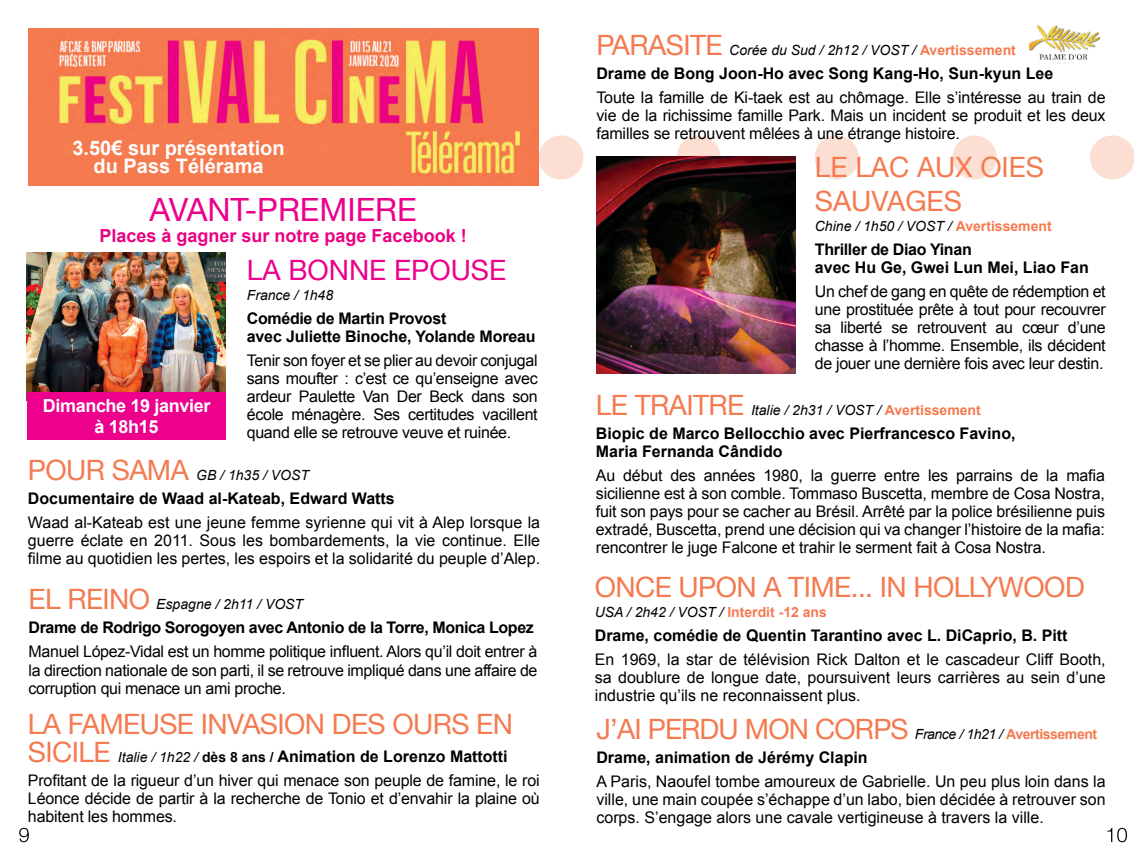
<style>
.page{position:relative;width:1134px;height:851px;background:#fff}
.page>*{position:absolute;margin:0;border:0;box-sizing:border-box;transform-origin:0 0}
.t1{font:32px "Helvetica Neue";color:#ec008c}
.t2{font:28px "Helvetica Neue";letter-spacing:-.02em;color:#f47a50}
.t3{font:28px/33.6px "Helvetica Neue";color:#f47a50}
.t4{font:28px "Helvetica Neue";color:#ec008c}
.t5{font:700 20px/18px "Arial";color:#fff;text-align:center}
.t6{font:700 18px "Arial";color:#eb0083}
.t7{font:700 18px/21.6px "Arial";letter-spacing:-.02em;color:#fff;text-align:center}
.t8{font:16px/18px "Arial";letter-spacing:-.01em;color:#000;text-align:justify}
.t9{font:700 16px/18px "Arial";color:#000}
.t10{font:700 16px "Arial";letter-spacing:-.025em;color:#000}
.t11{font:italic 14px "Arial";color:#000}
.s1{font-family:"Helvetica Neue";font-style:normal;font-size:28px;color:#f47a50}
.s2{font-family:"Helvetica Neue";font-size:28px;color:#f47a50}
.s3{font-style:italic;font-size:14px}
.s4{font-weight:700;font-size:14px}
.s5{font-weight:700}
.s6{font-weight:700;font-style:normal;color:#f47a50}
.s7{font-family:"Arial";font-style:italic;font-size:14px;color:#000}
.s8{font-family:"Arial";font-weight:700;font-size:14px}
</style>
<div class="page">
<svg style="left:19px;top:827px;width:10px;height:15px"></svg>
<svg style="left:1107px;top:827px;width:20px;height:15px"></svg>
<svg style="left:698px;top:135px;width:299px;height:44px"></svg>
<hr style="left:561px;top:135px;width:1px;height:44px;background:#f47a50">
<hr style="left:1112px;top:135px;width:1px;height:44px;background:#f47a50">
<img style="left:1029px;top:25px;width:71px;height:38px">
<img style="left:596px;top:157px;width:199px;height:216px">
<img style="left:28px;top:28px;width:510px;height:157px">
<img style="left:27px;top:253px;width:199px;height:139px">
<div style="left:27px;top:392px;width:199px;height:47px;background:#ec008c"></div>
<p class="t5" style="left:72px;top:140px;width:214px">3.50€ sur présentation du Pass Télérama</p>
<h1 class="t1" style="left:149px;top:186px;width:269px">AVANT-PREMIERE</h1>
<p class="t6" style="left:99px;top:224px;width:369px">Places à gagner sur notre page Facebook !</p>
<p class="t7" style="left:43px;top:395px;width:169px">Dimanche 19 janvier à 18h15</p>
<h2 class="t4" style="left:247px;top:249px;width:261px">LA BONNE EPOUSE</h2>
<p class="t11" style="left:247px;top:285px;width:88px">France / 1h48</p>
<p class="t9" style="left:247px;top:309px;width:290px">Comédie de Martin Provost<br>avec Juliette Binoche, Yolande Moreau</p>
<p class="t8" style="left:247px;top:351px;width:292px">Tenir son foyer et se plier au devoir conjugal sans moufter : c’est ce qu’enseigne avec ardeur Paulette Van Der Beck dans son école ménagère. Ses certitudes vacillent quand elle se retrouve veuve et ruinée.</p>
<p class="t11" style="left:28px;top:465px;width:282px"><span class="s1">POUR SAMA</span> GB / 1h35 / VOST</p>
<p class="t9" style="left:28px;top:489px;width:368px">Documentaire de Waad al-Kateab, Edward Watts</p>
<p class="t8" style="left:28px;top:513px;width:514px">Waad al-Kateab est une jeune femme syrienne qui vit à Alep lorsque la guerre éclate en 2011. Sous les bombardements, la vie continue. Elle filme au quotidien les pertes, les espoirs et la solidarité du peuple d’Alep.</p>
<p class="t11" style="left:29px;top:595px;width:276px"><span class="s1">EL REINO</span> Espagne / 2h11 / VOST</p>
<p class="t10" style="left:29px;top:617px;width:507px">Drame de Rodrigo Sorogoyen avec Antonio de la Torre, Monica Lopez</p>
<p class="t8" style="left:29px;top:643px;width:510px">Manuel López-Vidal est un homme politique influent. Alors qu’il doit entrer à la direction nationale de son parti, il se retrouve impliqué dans une affaire de corruption qui menace un ami proche.</p>
<h2 class="t2" style="left:28px;top:703px;width:486px">LA FAMEUSE INVASION DES OURS EN</h2>
<p class="t8" style="left:28px;top:744px;width:513px;line-height:24px"><span class="s2">SICILE</span> <span class="s3">Italie / 1h22 /</span> <span class="s4">dès 8 ans /</span> <span class="s5">Animation de Lorenzo Mattotti<br></span>Profitant de la rigueur d’un hiver qui menace son peuple de famine, le roi</p>
<p class="t8" style="left:28px;top:789px;width:513px">Léonce décide de partir à la recherche de Tonio et d’envahir la plaine où habitent les hommes.</p>
<p class="t11" style="left:596px;top:41px;width:421px"><span class="s1">PARASITE</span> Corée du Sud / 2h12 / VOST / <span class="s6">Avertissement</span></p>
<p class="t9" style="left:596px;top:65px;width:458px">Drame de Bong Joon-Ho avec Song Kang-Ho, Sun-kyun Lee</p>
<p class="t8" style="left:596px;top:89px;width:511px">Toute la famille de Ki-taek est au chômage. Elle s’intéresse au train de vie de la richissime famille Park. Mais un incident se produit et les deux familles se retrouvent mêlées à une étrange histoire.</p>
<h2 class="t3" style="left:815px;top:152px;width:231px">LE LAC AUX OIES<br>SAUVAGES</h2>
<p class="t11" style="left:815px;top:217px;width:238px">Chine / 1h50 / VOST / <span class="s6">Avertissement</span></p>
<p class="t9" style="left:815px;top:240px;width:275px">Thriller de Diao Yinan<br>avec Hu Ge, Gwei Lun Mei, Liao Fan</p>
<p class="t8" style="left:815px;top:282px;width:292px">Un chef de gang en quête de rédemption et une prostituée prête à tout pour recouvrer sa liberté se retrouvent au cœur d’une chasse à l’homme. Ensemble, ils décident de jouer une dernière fois avec leur destin.</p>
<p class="t11" style="left:596px;top:401px;width:386px"><span class="s1">LE TRAITRE</span> Italie / 2h31 / VOST / <span class="s6">Avertissement</span></p>
<p class="t9" style="left:596px;top:425px;width:421px">Biopic de Marco Bellocchio avec Pierfrancesco Favino,<br>Maria Fernanda Cândido</p>
<p class="t8" style="left:596px;top:466px;width:511px">Au début des années 1980, la guerre entre les parrains de la mafia sicilienne est à son comble. Tommaso Buscetta, membre de Cosa Nostra, fuit son pays pour se cacher au Brésil. Arrêté par la police brésilienne puis extradé, Buscetta, prend une décision qui va changer l’histoire de la mafia: rencontrer le juge Falcone et trahir le serment fait à Cosa Nostra.</p>
<h2 class="t2" style="left:595px;top:567px;width:491px">ONCE UPON A TIME... IN HOLLYWOOD</h2>
<p class="t11" style="left:595px;top:603px;width:234px">USA / 2h42 / VOST / <span class="s6">Interdit -12 ans</span></p>
<p class="t9" style="left:595px;top:627px;width:474px">Drame, comédie de Quentin Tarantino avec L. DiCaprio, B. Pitt</p>
<p class="t8" style="left:595px;top:650px;width:512px">En 1969, la star de télévision Rick Dalton et le cascadeur Cliff Booth, sa doublure de longue date, poursuivent leurs carrières au sein d’une industrie qu’ils ne reconnaissent plus.</p>
<h2 class="t2" style="left:596px;top:708px;width:502px">J’AI PERDU MON CORPS <span class="s7">France / 1h21 /</span> <span class="s8">Avertissement</span></h2>
<p class="t9" style="left:596px;top:748px;width:273px">Drame, animation de Jérémy Clapin</p>
<p class="t8" style="left:596px;top:772px;width:511px">A Paris, Naoufel tombe amoureux de Gabrielle. Un peu plus loin dans la ville, une main coupée s’échappe d’un labo, bien décidée à retrouver son corps. S’engage alors une cavale vertigineuse à travers la ville.</p>
</div>
